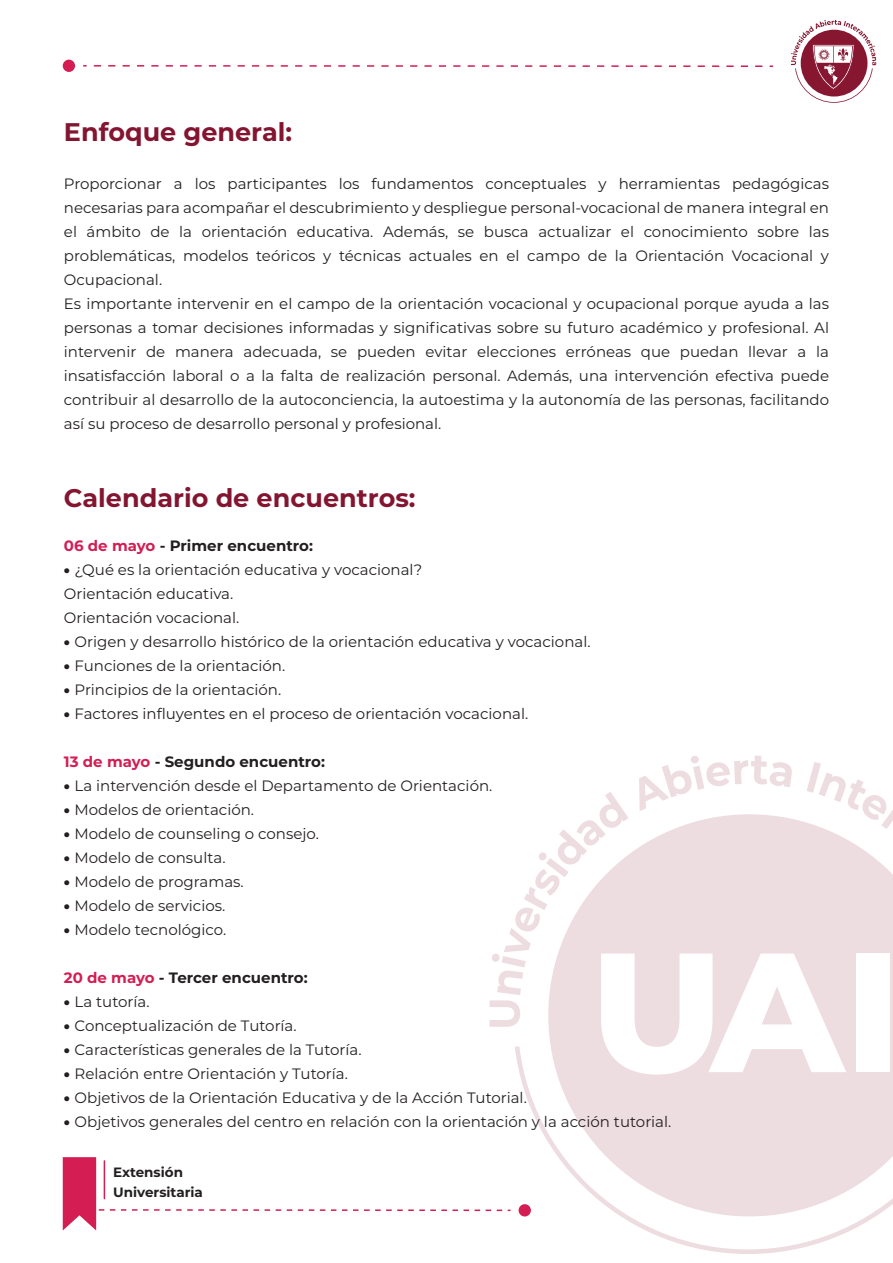
<style>
.page{position:relative;width:893px;height:1263px;background:#fff}
.page>*{position:absolute;margin:0;border:0;box-sizing:border-box;transform-origin:0 0}
.t1{font:700 25.5px "Montserrat";color:#841531}
.t2{font:15px/24px "Montserrat";color:#231f20}
.t3{font:700 15px "Montserrat";color:#231f20}
.t4{font:700 13.5px/20.9px "Montserrat";color:#231f20}
.s1{color:#d31d53}
.s2{font-weight:900}
</style>
<div class="page">
<svg style="left:94px;top:65px;width:679px;height:2px"></svg>
<div style="left:63px;top:60px;width:12px;height:12px;background:#d31d53;border-radius:50%"></div>
<svg style="left:62px;top:755px;width:831px;height:499px"></svg>
<div style="left:519px;top:1204px;width:12px;height:12px;background:#d31d53;border-radius:50%"></div>
<svg style="left:791px;top:20px;width:85px;height:83px"></svg>
<h1 class="t1" style="left:64px;top:114px;width:230px">Enfoque general:</h1>
<p class="t2" style="left:64px;top:171px;width:767px">Proporcionar a los participantes los fundamentos conceptuales y herramientas pedagógicas necesarias para acompañar el descubrimiento y despliegue personal-vocacional de manera integral en el ámbito de la orientación educativa. Además, se busca actualizar el conocimiento sobre las problemáticas, modelos teóricos y técnicas actuales en el campo de la Orientación Vocacional y Ocupacional.<br>Es importante intervenir en el campo de la orientación vocacional y ocupacional porque ayuda a las personas a tomar decisiones informadas y significativas sobre su futuro académico y profesional. Al intervenir de manera adecuada, se pueden evitar elecciones erróneas que puedan llevar a la insatisfacción laboral o a la falta de realización personal. Además, una intervención efectiva puede contribuir al desarrollo de la autoconciencia, la autoestima y la autonomía de las personas, facilitando así su proceso de desarrollo personal y profesional.</p>
<h1 class="t1" style="left:64px;top:480px;width:353px">Calendario de encuentros:</h1>
<p class="t3" style="left:64px;top:535px;width:251px"><span class="s1">06 de mayo</span> - Primer encuentro:</p>
<p class="t2" style="left:64px;top:557px;width:360px"><span class="s2">•</span> ¿Qué es la orientación educativa y vocacional?<br>Orientación educativa.<br>Orientación vocacional.</p>
<p class="t2" style="left:64px;top:629px;width:528px"><span class="s2">•</span> Origen y desarrollo histórico de la orientación educativa y vocacional.</p>
<p class="t2" style="left:64px;top:653px;width:223px"><span class="s2">•</span> Funciones de la orientación.</p>
<p class="t2" style="left:64px;top:677px;width:219px"><span class="s2">•</span> Principios de la orientación.</p>
<p class="t2" style="left:64px;top:701px;width:466px"><span class="s2">•</span> Factores influyentes en el proceso de orientación vocacional.</p>
<p class="t3" style="left:64px;top:751px;width:263px"><span class="s1">13 de mayo</span> - Segundo encuentro:</p>
<p class="t2" style="left:64px;top:773px;width:430px"><span class="s2">•</span> La intervención desde el Departamento de Orientación.</p>
<p class="t2" style="left:64px;top:797px;width:192px"><span class="s2">•</span> Modelos de orientación.</p>
<p class="t2" style="left:64px;top:821px;width:257px"><span class="s2">•</span> Modelo de counseling o consejo.</p>
<p class="t2" style="left:64px;top:845px;width:163px"><span class="s2">•</span> Modelo de consulta.</p>
<p class="t2" style="left:64px;top:869px;width:181px"><span class="s2">•</span> Modelo de programas.</p>
<p class="t2" style="left:64px;top:893px;width:163px"><span class="s2">•</span> Modelo de servicios.</p>
<p class="t2" style="left:64px;top:917px;width:164px"><span class="s2">•</span> Modelo tecnológico.</p>
<p class="t3" style="left:64px;top:967px;width:245px"><span class="s1">20 de mayo</span> - Tercer encuentro:</p>
<p class="t2" style="left:64px;top:989px;width:87px"><span class="s2">•</span> La tutoría.</p>
<p class="t2" style="left:64px;top:1013px;width:234px"><span class="s2">•</span> Conceptualización de Tutoría.</p>
<p class="t2" style="left:64px;top:1037px;width:299px"><span class="s2">•</span> Características generales de la Tutoría.</p>
<p class="t2" style="left:64px;top:1061px;width:285px"><span class="s2">•</span> Relación entre Orientación y Tutoría.</p>
<p class="t2" style="left:64px;top:1085px;width:464px"><span class="s2">•</span> Objetivos de la Orientación Educativa y de la Acción Tutorial.</p>
<p class="t2" style="left:64px;top:1109px;width:609px"><span class="s2">•</span> Objetivos generales del centro en relación con la orientación y la acción tutorial.</p>
<p class="t4" style="left:113px;top:1160px;width:91px">Extensión<br>Universitaria</p>
</div>
